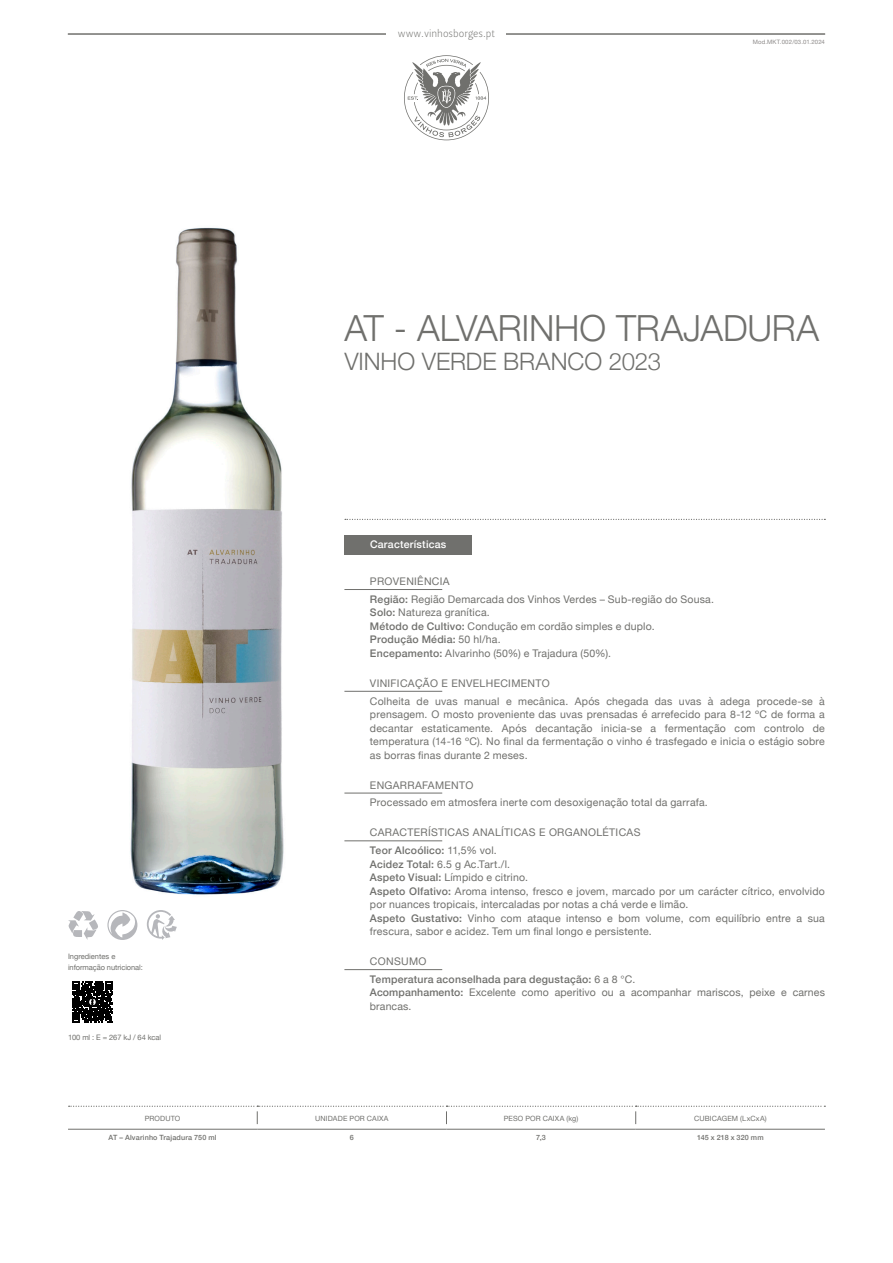
<style>
.page{position:relative;width:893px;height:1263px;background:#fff}
.page>*{position:absolute;margin:0;border:0;box-sizing:border-box;transform-origin:0 0}
.PS___Titulos___Produto___Nome{font:300 36px "Helvetica Neue";letter-spacing:-.005em;color:#70706d}
.PS___Titulos___Produto_Nome___SubDesigna{font:300 24px "Helvetica Neue";letter-spacing:-.005em;color:#70706d}
.PS___Texto_Geral__Ident__6_mm{font:10.5px/13.5px "Helvetica Neue";letter-spacing:.02em;color:#70706d}
.PS___Titulos___Regua__Entrada__65_mm___I{font:10.5px "Helvetica Neue";letter-spacing:.03em;color:#70706d}
.PS___Texto_Geral__Ident__6_mm-2{font:500 10.5px "Helvetica Neue";letter-spacing:.02em;color:#70706d}
.t1{font:10.5px "Leitura Sans Grot 1";color:#70706d}
.PS___Titulos___Caixas_Cinza{font:500 10.5px "Helvetica Neue";letter-spacing:.025em;color:#fff}
.t2{font:7.5px "Helvetica Neue";letter-spacing:-.01em;color:#70706d}
.PS___Tabelas___Texto_Geral{font:500 7.2px "Helvetica Neue";letter-spacing:.025em;color:#70706d}
.PS___Tabelas___First_Row{font:7.2px "Helvetica Neue";letter-spacing:.025em;color:#70706d}
.PS___Tabelas___First_Row_SmallCaps{font:7.2px "Helvetica Neue";color:#70706d}
.PS___Tabelas___Notas{font:6px "Helvetica Neue";letter-spacing:.025em;color:#8d8a89}
.s1{font-weight:500}
.s2{font-weight:400}
</style>
<div class="page">
<svg style="left:345px;top:519px;width:480px;height:1px"></svg>
<img style="left:130px;top:227px;width:154px;height:668px">
<svg style="left:107px;top:910px;width:30px;height:30px"></svg>
<svg style="left:68px;top:911px;width:30px;height:29px"></svg>
<svg style="left:147px;top:910px;width:30px;height:30px"></svg>
<hr style="left:344px;top:589px;width:98px;height:1px;background:#70706d">
<hr style="left:344px;top:691px;width:98px;height:1px;background:#70706d">
<hr style="left:344px;top:793px;width:98px;height:1px;background:#70706d">
<hr style="left:344px;top:840px;width:98px;height:1px;background:#70706d">
<hr style="left:344px;top:969px;width:98px;height:1px;background:#70706d">
<div style="left:344px;top:536px;width:128px;height:19px;background:#70706d"></div>
<hr style="left:68px;top:1129px;width:189px;height:1px;background:#70706d">
<hr style="left:257px;top:1129px;width:189px;height:1px;background:#70706d">
<hr style="left:446px;top:1129px;width:190px;height:1px;background:#70706d">
<hr style="left:636px;top:1129px;width:189px;height:1px;background:#70706d">
<svg style="left:69px;top:1106px;width:756px;height:18px"></svg>
<svg style="left:72px;top:982px;width:41px;height:40px;background:#232323"></svg>
<hr style="left:68px;top:34px;width:336px;height:1px;background:#70706d">
<hr style="left:487px;top:34px;width:338px;height:1px;background:#70706d">
<div style="left:387px;top:17px;width:119px;height:34px;background:#fff"></div>
<svg style="left:404px;top:55px;width:85px;height:85px"></svg>
<p class="t1" style="left:398px;top:27px;width:99px">www.vinhosborges.pt</p>
<p class="t1" style="left:419px;top:27px;width:56px">www.jmv.pt</p>
<p class="PS___Tabelas___Notas" style="left:753px;top:38px;width:74px">Mod.M KT.002/03.01.2024</p>
<p class="t2" style="left:68px;top:951px;width:49px">I ngredientes e</p>
<p class="t2" style="left:68px;top:961px;width:76px">informação nutricional:</p>
<p class="t2" style="left:68px;top:1032px;width:95px">100 ml : E = 267 kJ / 64 kcal</p>
<p class="PS___Titulos___Produto___Nome" style="left:344px;top:299px;width:476px">AT - ALVARINHO TRAJADURA</p>
<p class="PS___Titulos___Produto_Nome___SubDesigna" style="left:344px;top:342px;width:318px">VINHO VERDE BRANCO 2023</p>
<p class="PS___Titulos___Caixas_Cinza" style="left:370px;top:536px;width:78px">Características</p>
<p class="PS___Titulos___Regua__Entrada__65_mm___I" style="left:370px;top:574px;width:81px">Proveniência</p>
<p class="PS___Texto_Geral__Ident__6_mm" style="left:370px;top:593px;width:346px"><span class="s1">Região:</span> Região Demarcada dos Vinhos Verdes – Sub-região do Sousa.</p>
<p class="PS___Texto_Geral__Ident__6_mm" style="left:370px;top:606px;width:121px"><span class="s1">Solo:</span> Natureza granítica.</p>
<p class="PS___Texto_Geral__Ident__6_mm" style="left:370px;top:620px;width:286px"><span class="s1">Método de Cultivo:</span> Condução em cordão simples e duplo.</p>
<p class="PS___Texto_Geral__Ident__6_mm-2" style="left:370px;top:631px;width:132px">Produção Média: <span class="s2">50 hl/ha.</span></p>
<p class="PS___Texto_Geral__Ident__6_mm" style="left:370px;top:647px;width:243px"><span class="s1">Encepamento:</span> Alvarinho (50%) e Trajadura (50%).</p>
<p class="PS___Titulos___Regua__Entrada__65_mm___I" style="left:370px;top:675px;width:181px">Vinificação e Envelhecimento</p>
<p class="PS___Texto_Geral__Ident__6_mm" style="left:370px;top:695px;width:456px">Colheita de uvas manual e mecânica. Após chegada das uvas à adega procede-se à</p>
<p class="PS___Texto_Geral__Ident__6_mm" style="left:370px;top:708px;width:456px">prensagem. O mosto proveniente das uvas prensadas é arrefecido para 8-12 ºC de forma a</p>
<p class="PS___Texto_Geral__Ident__6_mm" style="left:370px;top:722px;width:456px">decantar estaticamente. Após decantação inicia-se a fermentação com controlo de</p>
<p class="PS___Texto_Geral__Ident__6_mm" style="left:370px;top:735px;width:456px">temperatura (14-16 ºC). No final da fermentação o vinho é trasfegado e inicia o estágio sobre</p>
<p class="PS___Texto_Geral__Ident__6_mm" style="left:370px;top:749px;width:159px">as borras finas durante 2 meses.</p>
<p class="PS___Titulos___Regua__Entrada__65_mm___I" style="left:370px;top:777px;width:105px">Engarrafamento</p>
<p class="PS___Texto_Geral__Ident__6_mm" style="left:370px;top:796px;width:339px">Processado em atmosfera inerte com desoxigenação total da garrafa.</p>
<p class="PS___Titulos___Regua__Entrada__65_mm___I" style="left:370px;top:825px;width:270px">Características Analíticas e Organoléticas</p>
<p class="PS___Texto_Geral__Ident__6_mm-2" style="left:370px;top:842px;width:128px">Teor Alcoólico: <span class="s2">11,5% vol.</span></p>
<p class="PS___Texto_Geral__Ident__6_mm" style="left:370px;top:858px;width:142px"><span class="s1">Acidez Total:</span> 6.5 g Ac.Tart./l.</p>
<p class="PS___Texto_Geral__Ident__6_mm" style="left:370px;top:871px;width:160px"><span class="s1">Aspeto Visual:</span> Límpido e citrino.</p>
<p class="PS___Texto_Geral__Ident__6_mm" style="left:370px;top:885px;width:456px"><span class="s1">Aspeto Olfativo:</span> Aroma intenso, fresco e jovem, marcado por um carácter cítrico, envolvido por nuances tropicais, intercaladas por notas a chá verde e limão.</p>
<p class="PS___Texto_Geral__Ident__6_mm" style="left:370px;top:912px;width:456px"><span class="s1">Aspeto Gustativo:</span> Vinho com ataque intenso e bom volume, com equilíbrio entre a sua frescura, sabor e acidez. Tem um final longo e persistente.</p>
<p class="PS___Titulos___Regua__Entrada__65_mm___I" style="left:370px;top:954px;width:58px">Consumo</p>
<p class="PS___Texto_Geral__Ident__6_mm-2" style="left:370px;top:971px;width:267px">Temperatura aconselhada para degustação: <span class="s2">6 a 8 °C.</span></p>
<p class="PS___Texto_Geral__Ident__6_mm" style="left:370px;top:986px;width:456px"><span class="s1">Acompanhamento:</span> Excelente como aperitivo ou a acompanhar mariscos, peixe e carnes brancas.</p>
<p class="PS___Tabelas___First_Row" style="left:145px;top:1113px;width:37px">Produto</p>
<p class="PS___Tabelas___First_Row" style="left:315px;top:1113px;width:75px">Unidade por Caixa</p>
<p class="PS___Tabelas___First_Row" style="left:504px;top:1113px;width:76px">Peso por Caixa (kg)</p>
<p class="PS___Tabelas___First_Row_SmallCaps" style="left:694px;top:1113px;width:22px">CUBICAGEM</p>
<p class="PS___Tabelas___First_Row_SmallCaps" style="left:740px;top:1113px;width:28px">(LxCxA)</p>
<p class="PS___Tabelas___Texto_Geral" style="left:109px;top:1131px;width:110px">AT – Alvarinho Trajadura 750 ml</p>
<p class="PS___Tabelas___Texto_Geral" style="left:350px;top:1131px;width:6px">6</p>
<p class="PS___Tabelas___Texto_Geral" style="left:536px;top:1131px;width:11px">7,3</p>
<p class="PS___Tabelas___Texto_Geral" style="left:697px;top:1131px;width:68px">145 x 218 x 320 mm</p>
</div>
